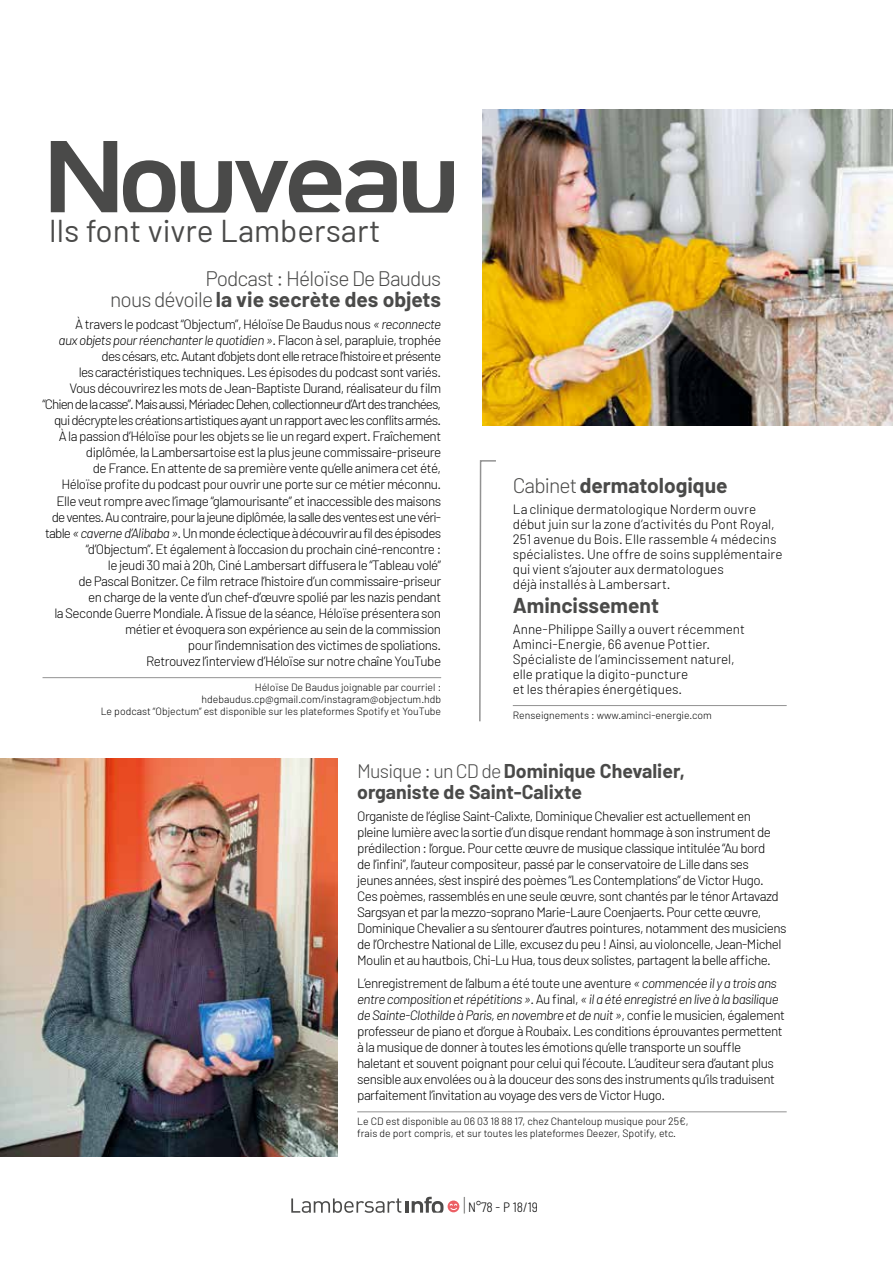
<style>
.page{position:relative;width:893px;height:1263px;background:#fff}
.page>*{position:absolute;margin:0;border:0;box-sizing:border-box;transform-origin:0 0}
.t1{font:700 109.8px "DINCUT";letter-spacing:-.035em;color:#4a4a49}
.t2{font:31.65px "Barlow";color:#4a4a49}
.t3{font:300 21px/21px "Barlow";letter-spacing:-.04em;color:#4a4a49;text-align:right}
.t4{font:700 21px "Barlow";color:#4a4a49}
.t5{font:700 19.5px/21px "Barlow";color:#4a4a49}
.t6{font:300 13.5px/16px "Barlow";letter-spacing:-.04em;color:#000}
.t7{font:300 13.5px/15px "Barlow";letter-spacing:-.005em;color:#000}
.t8{font:300 semi-condensed 13.5px "Barlow";color:#000}
.t9{font:300 10.5px/12px "Barlow";color:#000}
.s1{font-weight:700}
.s2{font-style:italic}
.s3{font-weight:300}
.s4{font-size:19.5px;color:#4a4a49}
</style>
<div class="page">
<img style="left:482px;top:110px;width:411px;height:315px">
<img style="left:0;top:758px;width:337px;height:399px">
<hr style="left:357px;top:1111px;width:430px;height:1px;background:#929292">
<svg style="left:291px;top:1197px;width:152px;height:16px"></svg>
<svg style="left:448px;top:1200px;width:11px;height:12px"></svg>
<svg style="left:450px;top:1204px;width:7px;height:6px"></svg>
<hr style="left:43px;top:677px;width:398px;height:1px;background:#929292">
<hr style="left:513px;top:705px;width:274px;height:1px;background:#929292">
<svg style="left:479px;top:460px;width:17px;height:262px"></svg>
<h1 class="t1" style="left:43px;top:102px;width:420px">Nouveau</h1>
<h2 class="t2" style="left:49px;top:211px;width:333px">Ils font vivre Lambersart</h2>
<h3 class="t3" style="left:110px;top:267px;width:332px">Podcast : Héloïse De Baudus<br>nous dévoile <span class="s1">la vie secrète des objets</span></h3>
<p class="t6" style="left:43px;top:316px;width:400px;text-align:right">À travers le podcast “Objectum”, Héloïse De Baudus nous <span class="s2">« reconnecte<br>aux objets pour réenchanter le quotidien »</span>. Flacon à sel, parapluie, trophée des césars, etc. Autant d’objets dont elle retrace l’histoire et présente<br>les caractéristiques techniques. Les épisodes du podcast sont variés.<br>Vous découvrirez les mots de Jean-Baptiste Durand, réalisateur du film “Chien de la casse”. Mais aussi, Mériadec Dehen, collectionneur d’Art des tranchées, qui décrypte les créations artistiques ayant un rapport avec les conflits armés.<br>À la passion d’Héloïse pour les objets se lie un regard expert. Fraîchement diplômée, la Lambersartoise est la plus jeune commissaire-priseure<br>de France. En attente de sa première vente qu’elle animera cet été,<br>Héloïse profite du podcast pour ouvrir une porte sur ce métier méconnu.<br>Elle veut rompre avec l’image “glamourisante” et inaccessible des maisons de ventes. Au contraire, pour la jeune diplômée, la salle des ventes est une véri&shy;table <span class="s2">« caverne d’Alibaba »</span>. Un monde éclectique à découvrir au fil des épisodes “d’Objectum”. Et également à l’occasion du prochain ciné-rencontre :<br>le jeudi 30 mai à 20h, Ciné Lambersart diffusera le “Tableau volé”<br>de Pascal Bonitzer. Ce film retrace l’histoire d’un commissaire-priseur<br>en charge de la vente d’un chef-d’œuvre spolié par les nazis pendant<br>la Seconde Guerre Mondiale. À l’issue de la séance, Héloïse présentera son métier et évoquera son expérience au sein de la commission<br>pour l’indemnisation des victimes de spoliations.<br>Retrouvez l’interview d’Héloïse sur notre chaîne YouTube</p>
<p class="t9" style="left:101px;top:681px;width:342px;text-align:right">Héloïse De Baudus joignable par courriel : hdebaudus.cp@gmail.com/instagram@objectum.hdb<br>Le podcast “Objectum” est disponible sur les plateformes Spotify et YouTube</p>
<h3 class="t4" style="left:513px;top:472px;width:216px"><span class="s3">Cabinet</span> dermatologique</h3>
<p class="t7" style="left:513px;top:502px;width:271px">La clinique dermatologique Norderm ouvre début juin sur la zone d’activités du Pont Royal, 251 avenue du Bois. Elle rassemble 4 médecins spécialistes. Une offre de soins supplémentaire qui vient s’ajouter aux dermatologues<br>déjà installés à Lambersart.</p>
<h3 class="t4" style="left:513px;top:592px;width:148px">Amincissement</h3>
<p class="t7" style="left:513px;top:621px;width:234px">Anne-Philippe Sailly a ouvert récemment Aminci-Energie, 66 avenue Pottier.<br>Spécialiste de l’amincissement naturel, elle pratique la digito-puncture<br>et les thérapies énergétiques.</p>
<p class="t9" style="left:513px;top:709px;width:201px">Renseignements : www.aminci-energie.com</p>
<h3 class="t5" style="left:357px;top:760px;width:329px"><span class="s3">Musique : un CD de</span> Dominique Chevalier, organiste de Saint-Calixte</h3>
<p class="t6" style="left:357px;top:808px;width:431px">Organiste de l’église Saint-Calixte, Dominique Chevalier est actuellement en pleine lumière avec la sortie d’un disque rendant hommage à son instrument de prédilection : l’orgue. Pour cette œuvre de musique classique intitulée “Au bord<br>de l’infini”, l’auteur compositeur, passé par le conservatoire de Lille dans ses jeunes années, s’est inspiré des poèmes “Les Contemplations” de Victor Hugo.<br>Ces poèmes, rassemblés en une seule œuvre, sont chantés par le ténor Artavazd Sargsyan et par la mezzo-soprano Marie-Laure Coenjaerts. Pour cette œuvre, Dominique Chevalier a su s’entourer d’autres pointures, notamment des musiciens de l’Orchestre National de Lille, excusez du peu ! Ainsi, au violoncelle, Jean-Michel Moulin et au hautbois, Chi-Lu Hua, tous deux solistes, partagent la belle affiche.</p>
<p class="t6" style="left:357px;top:974px;width:429px">L’enregistrement de l’album a été toute une aventure <span class="s2">« commencée il y a trois ans entre composition et répétitions »</span>. Au final, <span class="s2">« il a été enregistré en live à la basilique de Sainte-Clothilde à Paris, en novembre et de nuit »</span>, confie le musicien, également professeur de piano et d’orgue à Roubaix. Les conditions éprouvantes permettent à la musique de donner à toutes les émotions qu’elle transporte un souffle haletant et souvent poignant pour celui qui l’écoute. L’auditeur sera d’autant plus sensible aux envolées ou à la douceur des sons des instruments qu’ils traduisent parfaitement l’invitation au voyage des vers de Victor Hugo.</p>
<p class="t9" style="left:357px;top:1115px;width:333px">Le CD est disponible au 06 03 18 88 17, chez Chanteloup musique pour 25€, frais de port compris, et sur toutes les plateformes Deezer, Spotify, etc.</p>
<p class="t8" style="left:463px;top:1198px;width:76px"><span class="s4">|</span> N°78 - P 18/19</p>
</div>
